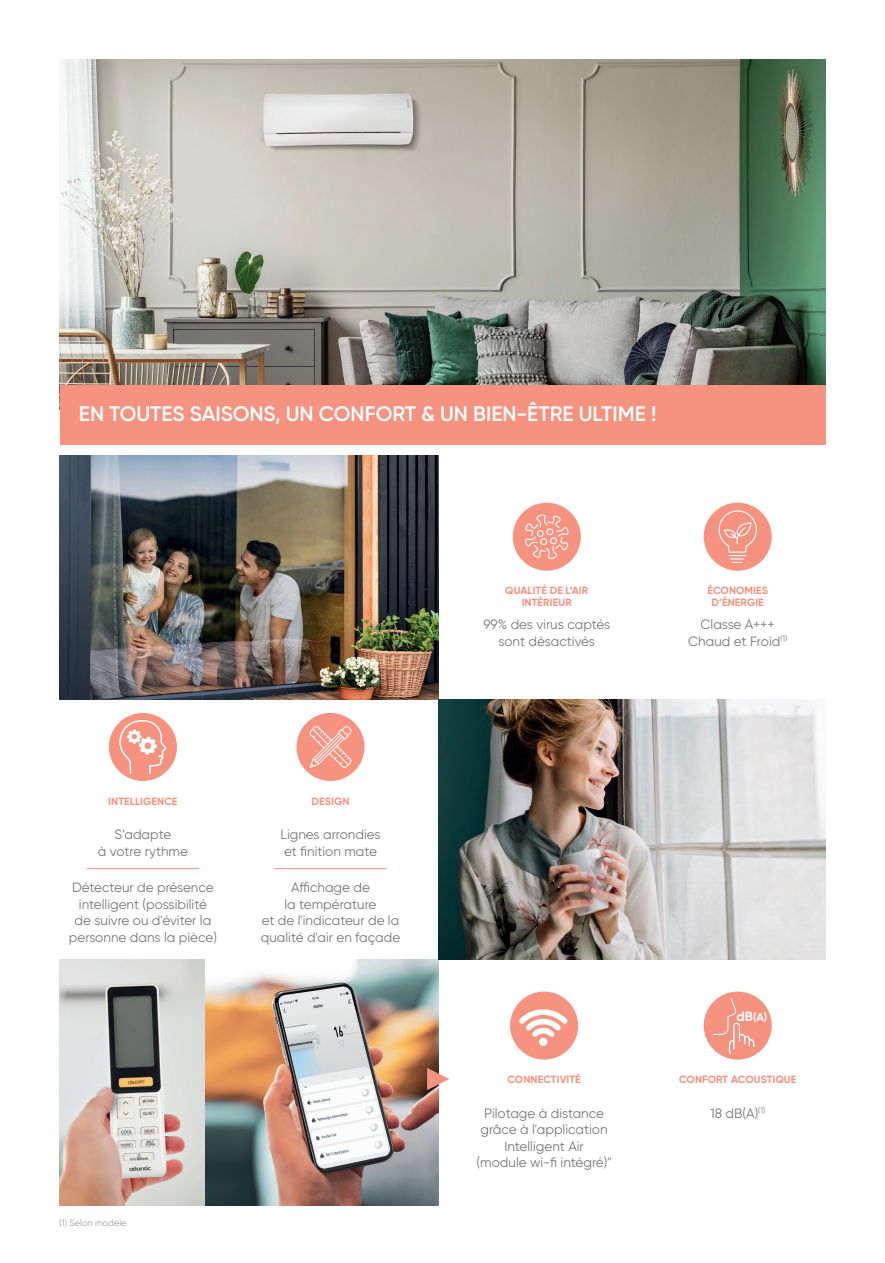
<style>
.page{position:relative;width:885px;height:1263px;background:#fff}
.page>*{position:absolute;margin:0;border:0;box-sizing:border-box;transform-origin:0 0}
.t1{font:600 21px "Gilroy";color:#fff}
.t2{font:13.5px/16.5px "Gilroy";color:#76787b;text-align:center}
.t3{font:700 11.1px "Gilroy";color:#fff}
.t4{font:700 10.5px/12px "Gilroy";letter-spacing:.01em;color:#f59280;text-align:center}
.t5{font:300 9px "Gilroy";color:#808285}
.s1{font-size:13.35px}
</style>
<div class="page">
<img style="left:60px;top:960px;width:378px;height:245px">
<div style="left:703px;top:503px;width:68px;height:68px;background:#f59280;border-radius:50%"></div>
<svg style="left:718px;top:510px;width:39px;height:53px"></svg>
<div style="left:296px;top:713px;width:68px;height:68px;background:#f59280;border-radius:50%"></div>
<svg style="left:309px;top:726px;width:42px;height:42px"></svg>
<div style="left:512px;top:503px;width:68px;height:68px;background:#f59280;border-radius:50%"></div>
<svg style="left:525px;top:514px;width:44px;height:45px"></svg>
<hr style="left:87px;top:868px;width:112px;height:1px;background:#f59280">
<hr style="left:274px;top:868px;width:112px;height:1px;background:#f59280">
<div style="left:109px;top:713px;width:68px;height:68px;background:#f59280;border-radius:50%"></div>
<svg style="left:119px;top:720px;width:47px;height:54px"></svg>
<div style="left:510px;top:991px;width:68px;height:68px;background:#f59280;border-radius:50%"></div>
<svg style="left:519px;top:1009px;width:48px;height:37px"></svg>
<img style="left:60px;top:60px;width:765px;height:325px">
<div style="left:60px;top:385px;width:765px;height:59px;background:#f59280"></div>
<img style="left:60px;top:456px;width:378px;height:243px">
<img style="left:438px;top:699px;width:387px;height:261px">
<svg style="left:427px;top:1068px;width:22px;height:22px"></svg>
<div style="left:703px;top:991px;width:68px;height:68px;background:#f5927f;border-radius:50%"></div>
<svg style="left:712px;top:998px;width:42px;height:55px"></svg>
<h1 class="t1" style="left:79px;top:401px;width:579px">EN TOUTES SAISONS, UN CONFORT &amp; UN BIEN-ÊTRE ULTIME !</h1>
<p class="t4" style="left:108px;top:795px;width:71px">INTELLIGENCE</p>
<p class="t4" style="left:311px;top:795px;width:39px">DESIGN</p>
<p class="t2" style="left:98px;top:826px;width:91px">S’adapte<br>à votre rythme</p>
<p class="t2" style="left:69px;top:879px;width:149px">Détecteur de présence intelligent (possibilité<br>de suivre ou d'éviter la personne dans la pièce)</p>
<p class="t2" style="left:261px;top:879px;width:141px">Affichage de<br>la température<br>et de l'indicateur de la qualité d'air en façade</p>
<p class="t2" style="left:280px;top:826px;width:102px;text-align:left">Lignes arrondies et finition mate</p>
<p class="t5" style="left:60px;top:1217px;width:70px">(1) Selon modèle.</p>
<p class="t4" style="left:505px;top:585px;width:85px">QUALITÉ DE L’AIR<br>INTÉRIEUR</p>
<p class="t2" style="left:483px;top:616px;width:128px">99% des virus captés sont désactivés</p>
<p class="t4" style="left:707px;top:585px;width:62px">ÉCONOMIES<br>D’ÉNERGIE</p>
<p class="t2" style="left:688px;top:616px;width:100px">Classe A+++<br>Chaud et Froid<sup>(1)</sup></p>
<p class="t4" style="left:507px;top:1073px;width:75px">CONNECTIVITÉ</p>
<p class="t2" style="left:476px;top:1105px;width:136px">Pilotage à distance grâce à l'application<br>Intelligent Air<br>(module wi-fi intégré)"</p>
<p class="t3" style="left:736px;top:1010px;width:32px"><span class="s1">dB</span>(A)</p>
<p class="t4" style="left:679px;top:1073px;width:119px">CONFORT ACOUSTIQUE</p>
<p class="t2" style="left:710px;top:1105px;width:56px">18 dB(A)<sup>(1)</sup></p>
</div>
